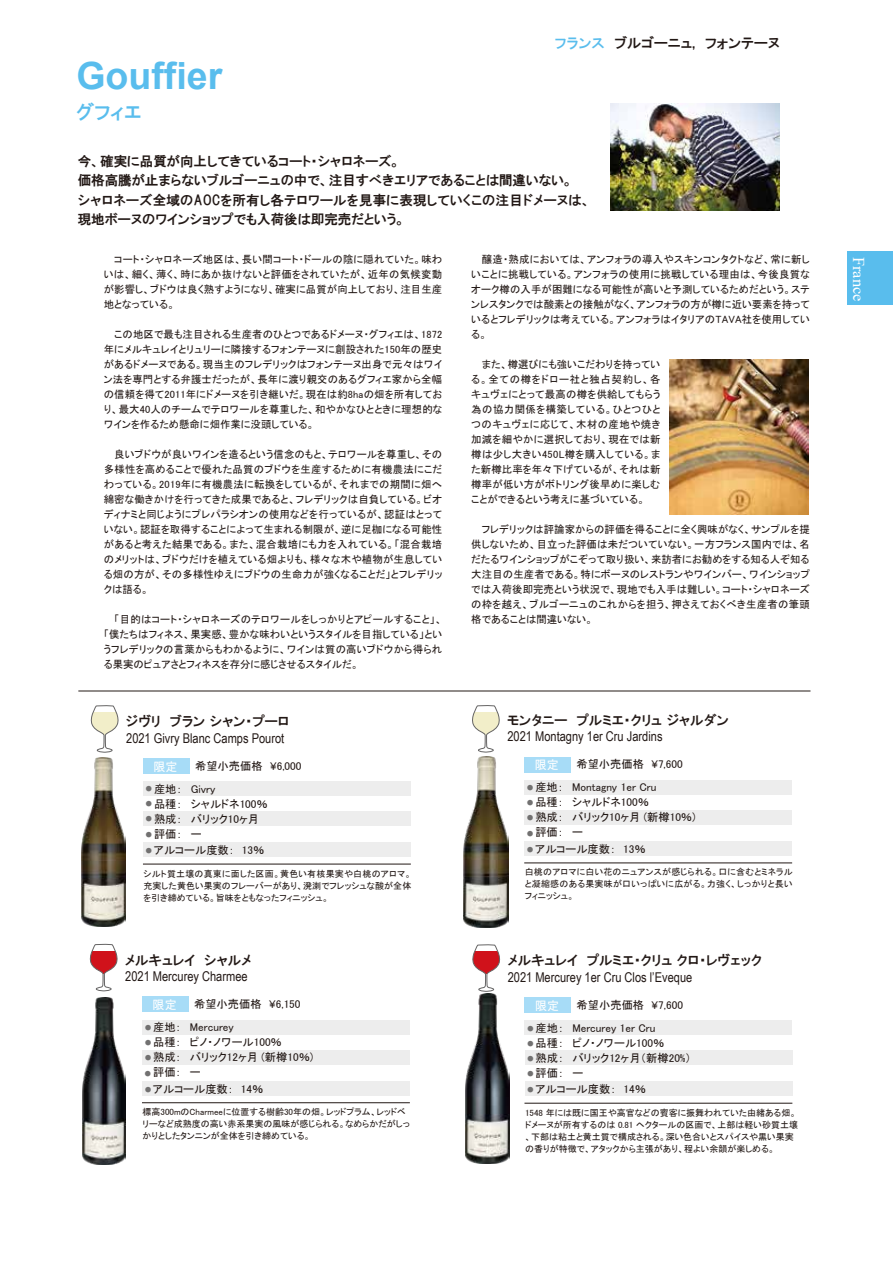
<style>
.page{position:relative;width:893px;height:1263px;background:#fff}
.page>*{position:absolute;margin:0;border:0;box-sizing:border-box;transform-origin:0 0}
.t1{font:700 37.5px "Arial";color:#59bded}
.t2{font:19.5px "HGP Gothic E";color:#59bded}
.t3{font:16.5px "Times New Roman";color:#fff}
.t4{font:14.25px "HGP Gothic E";color:#221815}
.t5{font:13.5px/19.5px "HGP Gothic E";color:#221815}
.t6{font:13.5px "Arial Narrow";color:#221815}
.t7{font:12px "MS Gothic";color:#fff}
.t8{font:11.25px/15px "MS P Gothic";color:#221815;text-align:justify}
.t9{font:10.5px/15px "MS P Gothic";letter-spacing:.01em;color:#221815;text-align:justify}
.t10{font:9px/12px "MS P Gothic";color:#221815}
.t11{font:6.75px "MS P Gothic";color:#727171}
.s1{color:#59bded}
.s2{font-size:6.75px;color:#727171}
</style>
<div class="page">
<div style="left:848px;top:252px;width:45px;height:53px;background:#59bded"></div>
<hr style="left:78px;top:691px;width:732px;height:1px;background:#221815">
<div style="left:142px;top:997px;width:47px;height:15px;background:#a7dcf7"></div>
<svg style="left:89px;top:944px;width:29px;height:48px"></svg>
<div style="left:142px;top:1081px;width:268px;height:15px;background:#ededed"></div>
<div style="left:142px;top:1020px;width:268px;height:15px;background:#ededed"></div>
<div style="left:142px;top:1050px;width:268px;height:15px;background:#ededed"></div>
<hr style="left:142px;top:1102px;width:268px;height:1px;background:#221815">
<div style="left:143px;top:758px;width:47px;height:15px;background:#a7dcf7"></div>
<div style="left:143px;top:842px;width:268px;height:15px;background:#ededed"></div>
<div style="left:143px;top:781px;width:268px;height:15px;background:#ededed"></div>
<div style="left:143px;top:811px;width:268px;height:15px;background:#ededed"></div>
<hr style="left:143px;top:864px;width:268px;height:1px;background:#221815">
<div style="left:524px;top:997px;width:47px;height:15px;background:#a7dcf7"></div>
<svg style="left:472px;top:944px;width:29px;height:48px"></svg>
<div style="left:525px;top:1081px;width:267px;height:15px;background:#ededed"></div>
<div style="left:524px;top:1020px;width:268px;height:15px;background:#ededed"></div>
<div style="left:525px;top:1050px;width:267px;height:15px;background:#ededed"></div>
<hr style="left:524px;top:1103px;width:268px;height:1px;background:#221815">
<div style="left:524px;top:757px;width:47px;height:15px;background:#a7dcf7"></div>
<div style="left:524px;top:841px;width:268px;height:15px;background:#ededed"></div>
<div style="left:524px;top:780px;width:268px;height:15px;background:#ededed"></div>
<div style="left:524px;top:810px;width:268px;height:15px;background:#ededed"></div>
<hr style="left:524px;top:863px;width:268px;height:1px;background:#221815">
<svg style="left:90px;top:705px;width:29px;height:48px"></svg>
<svg style="left:472px;top:705px;width:28px;height:48px"></svg>
<img style="left:611px;top:104px;width:169px;height:106px">
<img style="left:669px;top:360px;width:140px;height:154px">
<img style="left:82px;top:757px;width:43px;height:170px">
<img style="left:465px;top:993px;width:44px;height:170px">
<img style="left:82px;top:997px;width:43px;height:167px">
<img style="left:463px;top:757px;width:45px;height:171px">
<h1 class="t1" style="left:76px;top:50px;width:147px">Gouffier</h1>
<h2 class="t2" style="left:76px;top:102px;width:67px">グフィエ</h2>
<h3 class="t4" style="left:555px;top:35px;width:226px"><span class="s1">フランス</span>　ブルゴーニュ,　フォンテーヌ</h3>
<p class="t5" style="left:78px;top:151px;width:515px">今、確実に品質が向上してきているコート・シャロネーズ。<br>価格高騰が止まらないブルゴーニュの中で、注目すべきエリアであることは間違いない。<br>シャロネーズ全域のAOCを所有し各テロワールを見事に表現していくこの注目ドメーヌは、現地ボーヌのワインショップでも入荷後は即完売だという。</p>
<p class="t9" style="left:104px;top:252px;width:340px;text-indent:10px">コート・シャロネーズ地区は、長い間コート・ドールの陰に隠れていた。味わいは、細く、薄く、時にあか抜けないと評価をされていたが、近年の気候変動が影響し、ブドウは良く熟すようになり、確実に品質が向上しており、注目生産地となっている。</p>
<p class="t9" style="left:104px;top:327px;width:340px;text-indent:10px">この地区で最も注目される生産者のひとつであるドメーヌ・グフィエは、1872年にメルキュレイとリュリーに隣接するフォンテーヌに創設された150年の歴史があるドメーヌである。現当主のフレデリックはフォンテーヌ出身で元々はワイン法を専門とする弁護士だったが、長年に渡り親交のあるグフィエ家から全幅の信頼を得て2011年にドメーヌを引き継いだ。現在は約8haの畑を所有しており、最大40人のチームでテロワールを尊重した、和やかなひとときに理想的なワインを作るため懸命に畑作業に没頭している。</p>
<p class="t9" style="left:104px;top:447px;width:340px;text-indent:10px">良いブドウが良いワインを造るという信念のもと、テロワールを尊重し、その多様性を高めることで優れた品質のブドウを生産するために有機農法にこだわっている。2019年に有機農法に転換をしているが、それまでの期間に畑へ綿密な働きかけを行ってきた成果であると、フレデリックは自負している。ビオディナミと同じようにプレパラシオンの使用などを行っているが、認証はとっていない。認証を取得することによって生まれる制限が、逆に足枷になる可能性があると考えた結果である。また、混合栽培にも力を入れている。「混合栽培のメリットは、ブドウだけを植えている畑よりも、様々な木や植物が生息している畑の方が、その多様性ゆえにブドウの生命力が強くなることだ」とフレデリックは語る。</p>
<p class="t9" style="left:104px;top:612px;width:340px;text-indent:10px">「目的はコート・シャロネーズのテロワールをしっかりとアピールすること」、「僕たちはフィネス、果実感、豊かな味わいというスタイルを目指している」というフレデリックの言葉からもわかるように、ワインは質の高いブドウから得られる果実のピュアさとフィネスを存分に感じさせるスタイルだ。</p>
<p class="t9" style="left:471px;top:252px;width:340px;text-indent:10px">醸造・熟成においては、アンフォラの導入やスキンコンタクトなど、常に新しいことに挑戦している。アンフォラの使用に挑戦している理由は、今後良質なオーク樽の入手が困難になる可能性が高いと予測しているためだという。ステンレスタンクでは酸素との接触がなく、アンフォラの方が樽に近い要素を持っているとフレデリックは考えている。アンフォラはイタリアのTAVA社を使用している。</p>
<p class="t9" style="left:471px;top:357px;width:191px;text-indent:10px">また、樽選びにも強いこだわりを持っている。全ての樽をドロー社と独占契約し、各キュヴェにとって最高の樽を供給してもらう為の協力関係を構築している。ひとつひとつのキュヴェに応じて、木材の産地や焼き加減を細やかに選択しており、現在では新樽は少し大きい450L樽を購入している。また新樽比率を年々下げているが、それは新樽率が低い方がボトリング後早めに楽しむことができるという考えに基づいている。</p>
<p class="t9" style="left:471px;top:522px;width:340px;text-indent:10px">フレデリックは評論家からの評価を得ることに全く興味がなく、サンプルを提供しないため、目立った評価は未だついていない。一方フランス国内では、名だたるワインショップがこぞって取り扱い、来訪者にお勧めをする知る人ぞ知る大注目の生産者である。特にボーヌのレストランやワインバー、ワインショップでは入荷後即完売という状況で、現地でも入手は難しい。コート・シャロネーズの枠を越え、ブルゴーニュのこれからを担う、押さえておくべき生産者の筆頭格であることは間違いない。</p>
<p class="t5" style="left:126px;top:711px;width:165px">ジヴリ　ブラン シャン・プーロ</p>
<p class="t5" style="left:507px;top:710px;width:223px">モンタニー　プルミエ・クリュ ジャルダン</p>
<p class="t6" style="left:126px;top:728px;width:160px">2021 Givry Blanc Camps Pourot</p>
<p class="t8" style="left:154px;top:781px;width:30px">産地：品種：熟成：評価：</p>
<p class="t8" style="left:191px;top:781px;width:78px;text-align:left">Givry<br>シャルドネ100％バリック10ヶ月</p>
<p class="t7" style="left:154px;top:760px;width:25px">限定</p>
<p class="t8" style="left:195px;top:758px;width:108px">希望小売価格　¥6,000</p>
<p class="t11" style="left:146px;top:786px;width:8px">●</p>
<p class="t11" style="left:146px;top:801px;width:8px">●</p>
<p class="t11" style="left:146px;top:815px;width:8px">●</p>
<p class="t11" style="left:146px;top:831px;width:8px">●</p>
<p class="t8" style="left:191px;top:826px;width:12px">ー</p>
<p class="t6" style="left:507px;top:727px;width:157px">2021 Montagny 1er Cru Jardins</p>
<p class="t8" style="left:535px;top:780px;width:30px">産地：品種：熟成：評価：</p>
<p class="t8" style="left:572px;top:780px;width:125px;text-align:left">Montagny 1er Cru<br>シャルドネ100％<br>バリック10ヶ月 (新樽10％)</p>
<p class="t7" style="left:535px;top:759px;width:25px">限定</p>
<p class="t8" style="left:576px;top:757px;width:108px">希望小売価格　¥7,600</p>
<p class="t11" style="left:527px;top:784px;width:8px">●</p>
<p class="t11" style="left:527px;top:799px;width:8px">●</p>
<p class="t11" style="left:527px;top:814px;width:8px">●</p>
<p class="t11" style="left:527px;top:830px;width:8px">●</p>
<p class="t8" style="left:572px;top:825px;width:12px">ー</p>
<p class="t8" style="left:146px;top:843px;width:128px"><span class="s2">●</span> アルコール度数：　13％　</p>
<p class="t8" style="left:527px;top:841px;width:128px"><span class="s2">●</span> アルコール度数：　13％　</p>
<p class="t10" style="left:143px;top:867px;width:269px;text-align:justify">シルト質土壌の真東に面した区画。黄色い有核果実や白桃のアロマ。充実した黄色い果実のフレーバーがあり、溌溂でフレッシュな酸が全体を引き締めている。旨味をともなったフィニッシュ。</p>
<p class="t10" style="left:525px;top:866px;width:269px;text-align:justify">白桃のアロマに白い花のニュアンスが感じられる。口に含むとミネラルと凝縮感のある果実味が口いっぱいに広がる。力強く、しっかりと長いフィニッシュ。</p>
<p class="t5" style="left:125px;top:950px;width:128px">メルキュレイ　シャルメ</p>
<p class="t5" style="left:507px;top:950px;width:256px">メルキュレイ　プルミエ・クリュ クロ・レヴェック</p>
<p class="t6" style="left:125px;top:967px;width:124px">2021 Mercurey Charmee</p>
<p class="t8" style="left:153px;top:1020px;width:30px">産地：品種：熟成：評価：</p>
<p class="t8" style="left:190px;top:1020px;width:125px;text-align:left">Mercurey<br>ピノ・ノワール100％<br>バリック12ヶ月 (新樽10％)</p>
<p class="t7" style="left:153px;top:999px;width:25px">限定</p>
<p class="t8" style="left:194px;top:997px;width:108px">希望小売価格　¥6,150</p>
<p class="t11" style="left:145px;top:1024px;width:8px">●</p>
<p class="t11" style="left:145px;top:1039px;width:8px">●</p>
<p class="t11" style="left:145px;top:1054px;width:8px">●</p>
<p class="t11" style="left:145px;top:1070px;width:8px">●</p>
<p class="t8" style="left:190px;top:1065px;width:12px">ー</p>
<p class="t6" style="left:508px;top:967px;width:186px">2021 Mercurey 1er Cru Clos l’Eveque</p>
<p class="t8" style="left:536px;top:1020px;width:30px">産地：品種：熟成：評価：</p>
<p class="t8" style="left:572px;top:1020px;width:120px;text-align:left">Mercurey 1er Cru<br>ピノ・ノワール100％<br>バリック12ヶ月（新樽20%）</p>
<p class="t7" style="left:535px;top:999px;width:25px">限定</p>
<p class="t8" style="left:577px;top:997px;width:108px">希望小売価格　¥7,600</p>
<p class="t11" style="left:527px;top:1025px;width:8px">●</p>
<p class="t11" style="left:527px;top:1040px;width:8px">●</p>
<p class="t11" style="left:527px;top:1055px;width:8px">●</p>
<p class="t11" style="left:527px;top:1070px;width:8px">●</p>
<p class="t8" style="left:572px;top:1065px;width:12px">ー</p>
<p class="t8" style="left:145px;top:1081px;width:128px"><span class="s2">●</span> アルコール度数：　14％　</p>
<p class="t8" style="left:527px;top:1082px;width:128px"><span class="s2">●</span> アルコール度数：　14％　</p>
<p class="t10" style="left:143px;top:1106px;width:269px">標高300mのCharmeeに位置する樹齢30年の畑。レッドプラム、レッドベリーなど成熟度の高い赤系果実の風味が感じられる。なめらかだがしっかりとしたタンニンが全体を引き締めている。</p>
<p class="t10" style="left:525px;top:1106px;width:275px">1548 年には既に国王や高官などの賓客に振舞われていた由緒ある畑。ドメーヌが所有するのは 0.81 ヘクタールの区画で、上部は軽い砂質土壌、下部は粘土と黄土質で構成される。深い色合いとスパイスや黒い果実の香りが特徴で、アタックから主張があり、程よい余韻が楽しめる。</p>
<h3 class="t3" style="left:870px;top:257px;width:46px;rotate:90deg">France</h3>
</div>
